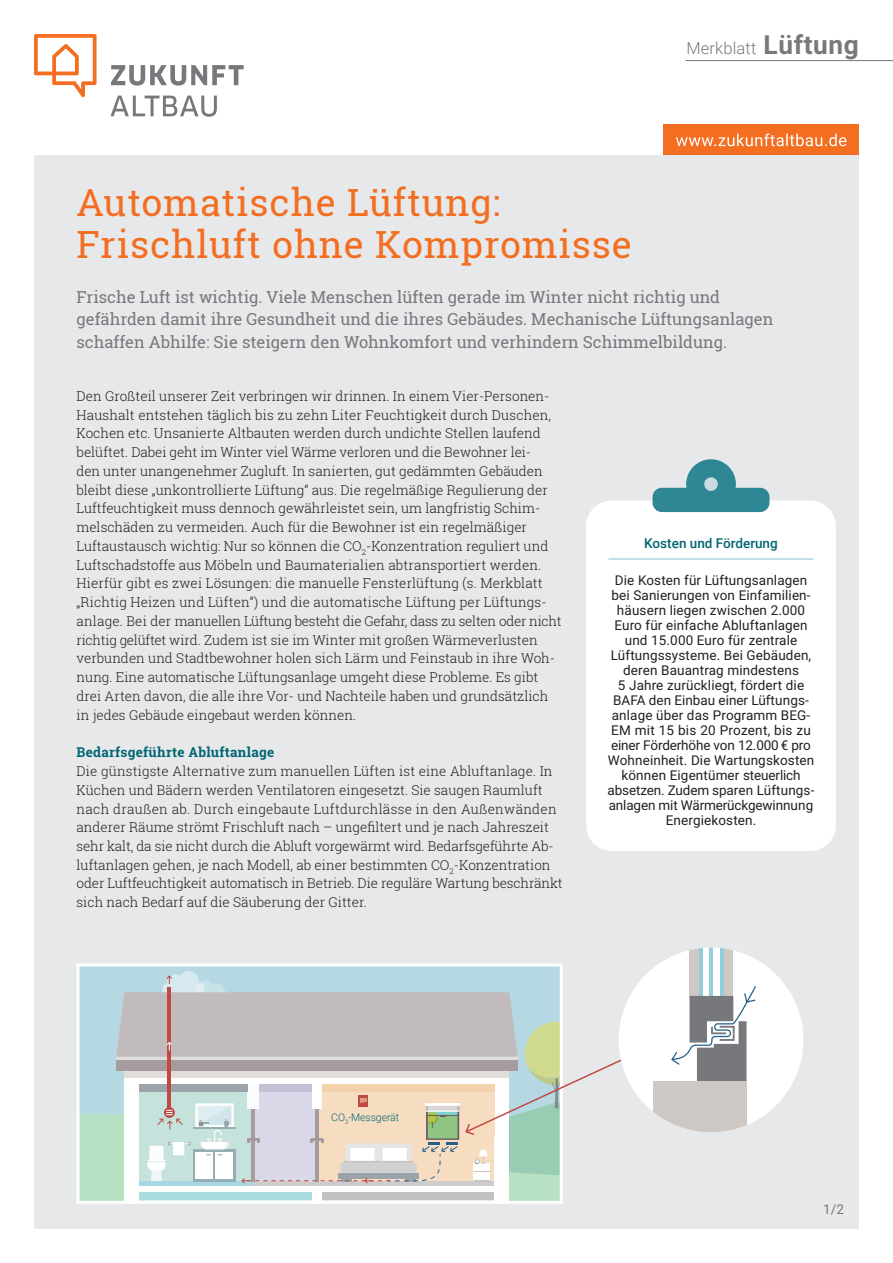
<style>
.page{position:relative;width:893px;height:1263px;background:#fff}
.page>*{position:absolute;margin:0;border:0;box-sizing:border-box;transform-origin:0 0}
.t1{font:37.5px/42px "Roboto Slab";letter-spacing:.025em;color:#f36e21}
.t2{font:16.5px/22.5px "Roboto Slab";color:#76787b}
.t3{font:300 16.5px "Roboto";letter-spacing:.01em;color:#76787b}
.t4{font:300 13.5px/18.8px "Roboto Slab";color:#231f20}
.t5{font:13.5px/15px "Roboto";letter-spacing:.01em;color:#231f20;text-align:center}
.t6{font:700 13.5px "Roboto Slab";letter-spacing:.02em;color:#006573}
.t7{font:500 13.5px "Roboto";color:#006573}
.t8{font:13.5px "Roboto";color:#76787b}
.t9{font:300 10.5px "Roboto";letter-spacing:-.01em;color:#006573}
.s1{font-weight:700;font-size:26.25px}
</style>
<div class="page">
<div style="left:34px;top:155px;width:825px;height:1074px;background:#e7e8e9"></div>
<svg style="left:34px;top:34px;width:63px;height:63px"></svg>
<svg style="left:110px;top:65px;width:134px;height:52px"></svg>
<div style="left:663px;top:124px;width:196px;height:31px;background:#f36e21"></div>
<svg style="left:676px;top:133px;width:170px;height:13px"></svg>
<hr style="left:686px;top:60px;width:207px;height:1px;background:#76787b">
<svg style="left:81px;top:967px;width:478px;height:233px;background:#c2dedc"></svg>
<div style="left:77px;top:963px;width:486px;height:241px;border:3px solid #fff"></div>
<div style="left:586px;top:501px;width:250px;height:350px;background:#fff;border-radius:26px"></div>
<div style="left:652px;top:488px;width:117px;height:24px;background:#2f8694;border-radius:9px"></div>
<div style="left:686px;top:459px;width:50px;height:50px;background:#2f8694;border-radius:50%"></div>
<div style="left:704px;top:477px;width:14px;height:14px;background:#cbdbe0;border-radius:50%"></div>
<hr style="left:608px;top:559px;width:206px;height:1px;background:#85c0d1">
<svg style="left:116px;top:971px;width:523px;height:213px"></svg>
<div style="left:619px;top:947px;width:184px;height:185px;background:#fff;border-radius:50%"></div>
<div style="left:653px;top:1082px;width:93px;height:50px;background:#cdc8c4"></div>
<div style="left:689px;top:947px;width:44px;height:51px;background:#cdc8c4"></div>
<div style="left:702px;top:947px;width:18px;height:51px;background:#fff"></div>
<hr style="left:699px;top:947px;width:3px;height:51px;background:#91cddb">
<hr style="left:720px;top:947px;width:4px;height:51px;background:#91cddb">
<svg style="left:670px;top:985px;width:86px;height:119px"></svg>
<hr style="left:710px;top:947px;width:3px;height:49px;background:#91cddb">
<p class="t3" style="left:686px;top:36px;width:174px">Merkblatt <span class="s1">Lüftung</span></p>
<h1 class="t1" style="left:77px;top:181px;width:557px">Automatische Lüftung:<br>Frischluft ohne Kompromisse</h1>
<p class="t2" style="left:77px;top:286px;width:698px">Frische Luft ist wichtig. Viele Menschen lüften gerade im Winter nicht richtig und gefährden damit ihre Gesundheit und die ihres Gebäudes. Mechanische Lüftungsanlagen schaffen Abhilfe: Sie steigern den Wohnkomfort und verhindern Schimmelbildung.</p>
<p class="t4" style="left:77px;top:386px;width:487px">Den Großteil unserer Zeit verbringen wir drinnen. In einem Vier-Personen-Haushalt entstehen täglich bis zu zehn Liter Feuchtigkeit durch Duschen, Kochen etc. Unsanierte Altbauten werden durch undichte Stellen laufend belüftet. Dabei geht im Winter viel Wärme verloren und die Bewohner lei-<br>den unter unangenehmer Zugluft. In sanierten, gut gedämmten Gebäuden bleibt diese „unkontrollierte Lüftung“ aus. Die regelmäßige Regulierung der Luftfeuchtigkeit muss dennoch gewährleistet sein, um langfristig Schim&shy;melschäden zu vermeiden. Auch für die Bewohner ist ein regelmäßiger Luftaustausch wichtig: Nur so können die CO<sub>2</sub>-Konzentration reguliert und Luftschadstoffe aus Möbeln und Baumaterialien abtransportiert werden.<br>Hierfür gibt es zwei Lösungen: die manuelle Fensterlüftung (s. Merkblatt „Richtig Heizen und Lüften“) und die automatische Lüftung per Lüftungs&shy;anlage. Bei der manuellen Lüftung besteht die Gefahr, dass zu selten oder nicht richtig gelüftet wird. Zudem ist sie im Winter mit großen Wärmeverlusten verbunden und Stadtbewohner holen sich Lärm und Feinstaub in ihre Woh&shy;nung. Eine automatische Lüftungsanlage umgeht diese Probleme. Es gibt drei Arten davon, die alle ihre Vor- und Nachteile haben und grundsätzlich in jedes Gebäude eingebaut werden können.</p>
<p class="t6" style="left:77px;top:743px;width:199px">Bedarfsgeführte Abluftanlage</p>
<p class="t4" style="left:77px;top:761px;width:488px">Die günstigste Alternative zum manuellen Lüften ist eine Abluftanlage. In Küchen und Bädern werden Ventilatoren eingesetzt. Sie saugen Raumluft nach draußen ab. Durch eingebaute Luftdurchlässe in den Außenwänden anderer Räume strömt Frischluft nach – ungefiltert und je nach Jahreszeit sehr kalt, da sie nicht durch die Abluft vorgewärmt wird. Bedarfsgeführte Ab&shy;luftanlagen gehen, je nach Modell, ab einer bestimmten CO<sub>2</sub>-Konzentration oder Luftfeuchtigkeit automatisch in Betrieb. Die reguläre Wartung beschränkt sich nach Bedarf auf die Säuberung der Gitter.</p>
<p class="t7" style="left:644px;top:534px;width:135px">Kosten und Förderung</p>
<p class="t5" style="left:608px;top:572px;width:208px">Die Kosten für Lüftungsanlagen bei Sanierungen von Einfamilien&shy;häusern liegen zwischen 2.000<br>Euro für einfache Abluftanlagen und 15.000 Euro für zentrale<br>Lüftungssysteme. Bei Gebäuden, deren Bauantrag mindestens<br>5 Jahre zurückliegt, fördert die<br>BAFA den Einbau einer Lüftungs&shy;anlage über das Programm BEG-<br>EM mit 15 bis 20 Prozent, bis zu einer Förderhöhe von 12.000 € pro<br>Wohneinheit. Die Wartungskosten können Eigentümer steuerlich absetzen. Zudem sparen Lüftungs&shy;anlagen mit Wärmerückgewinnung<br>Energiekosten.</p>
<p class="t9" style="left:331px;top:1109px;width:69px">CO<sub>2</sub>-Messgerät</p>
<p class="t8" style="left:823px;top:1200px;width:22px">1/2</p>
</div>
